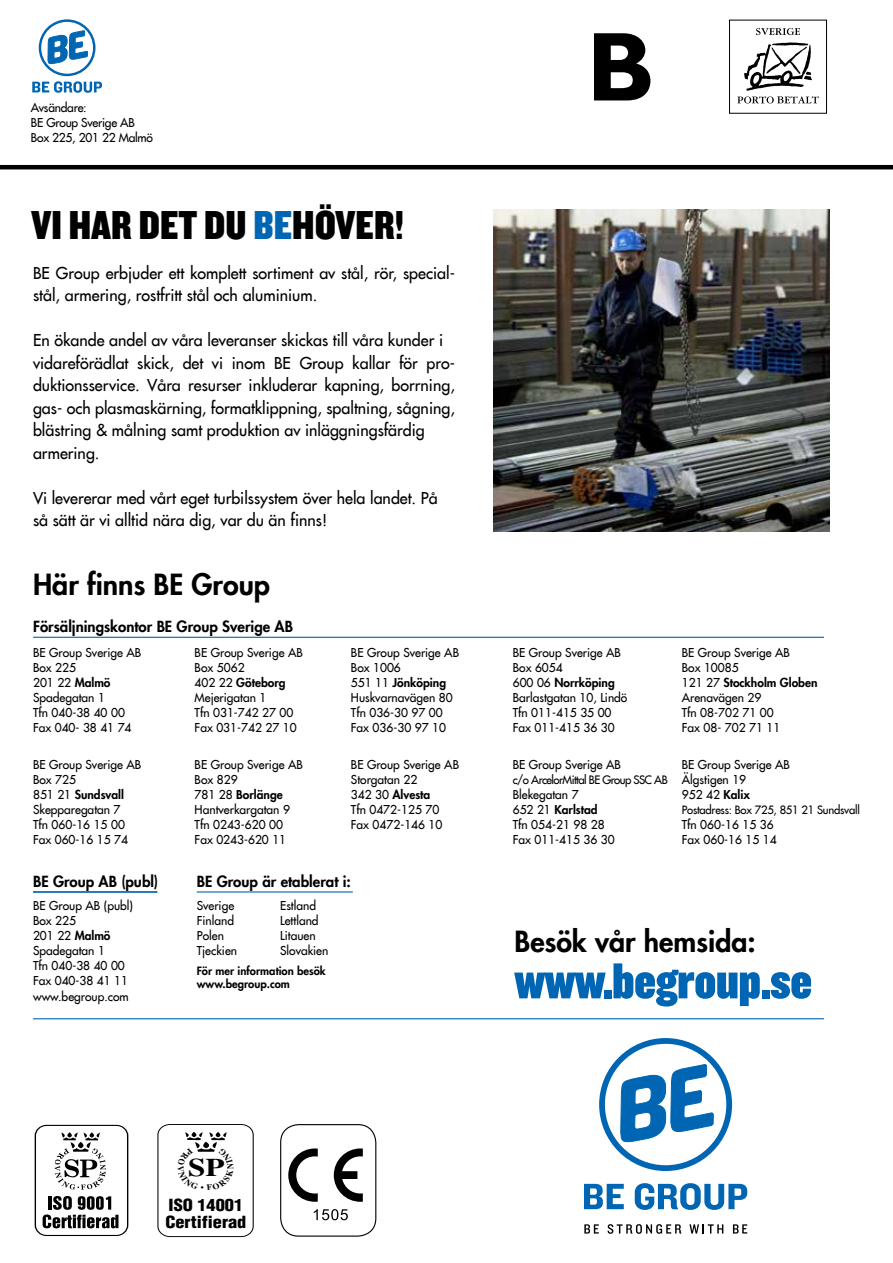
<style>
.page{position:relative;width:893px;height:1263px;background:#fff}
.page>*{position:absolute;margin:0;border:0;box-sizing:border-box;transform-origin:0 0}
.t1{font:52.5px "Knockout HTF90 Ultmt Welterwt";color:#0066b3}
.t2{font:42px "Knockout HTF70 Full Welterwt";color:#000}
.t3{font:800 28.5px "Futura";color:#000}
.t4{font:700 25.35px "Times";color:#000;scale:1.23 1}
.t5{font:900 condensed 16.35px/17.2px "Helvetica";color:#000;scale:1.12 1}
.t6{font:16.05px/22.5px "Futura";color:#000}
.t7{font:800 15px "Futura";color:#000}
.t8{font:12px/15px "Futura";color:#000}
.t9{font:12px/15px "Futura";letter-spacing:-.02em;color:#000}
.t10{font:11.4px "Futura";letter-spacing:-.05em;color:#000}
.t11{font:800 11.25px/13.5px "Futura";color:#000}
.t12{font:11.25px "Futura";letter-spacing:-.02em;color:#000}
.s1{color:#0066b3}
.s2{font-weight:800}
</style>
<div class="page">
<img style="left:493px;top:209px;width:336px;height:322px">
<svg style="left:584px;top:1224px;width:15px;height:9px"></svg>
<svg style="left:608px;top:1224px;width:73px;height:10px"></svg>
<svg style="left:689px;top:1224px;width:34px;height:9px"></svg>
<svg style="left:733px;top:1224px;width:14px;height:9px"></svg>
<svg style="left:584px;top:1038px;width:163px;height:172px"></svg>
<hr style="left:33px;top:637px;width:791px;height:1px;background:#0066b3">
<svg style="left:55px;top:1132px;width:51px;height:58px"></svg>
<svg style="left:43px;top:1196px;width:75px;height:32px"></svg>
<div style="left:35px;top:1125px;width:93px;height:111px;border:1px solid #000;border-radius:11px"></div>
<hr style="left:33px;top:892px;width:124px;height:1px;background:#0066b3">
<hr style="left:197px;top:891px;width:156px;height:1px;background:#0066b3">
<hr style="left:33px;top:1018px;width:791px;height:1px;background:#0066b3">
<svg style="left:334px;top:1148px;width:29px;height:54px"></svg>
<svg style="left:288px;top:1148px;width:30px;height:54px"></svg>
<svg style="left:314px;top:1209px;width:34px;height:11px"></svg>
<div style="left:280px;top:1124px;width:96px;height:113px;border:1px solid #000;border-radius:18px"></div>
<svg style="left:0;top:19px;width:893px;height:150px"></svg>
<div style="left:729px;top:20px;width:98px;height:94px;border:1px solid #000"></div>
<svg style="left:756px;top:28px;width:44px;height:7px"></svg>
<svg style="left:737px;top:42px;width:82px;height:61px"></svg>
<svg style="left:594px;top:33px;width:56px;height:67px"></svg>
<svg style="left:32px;top:19px;width:70px;height:74px"></svg>
<svg style="left:157px;top:1124px;width:97px;height:113px"></svg>
<p class="t9" style="left:31px;top:100px;width:124px">Avsändare:<br>BE Group Sverige AB<br>Box 225, 201 22 Malmö</p>
<h2 class="t2" style="left:31px;top:203px;width:374px">VI HAR DET DU <span class="s1">BE</span>HÖVER!</h2>
<h3 class="t6" style="left:33px;top:261px;width:423px">BE Group erbjuder ett komplett sortiment av stål, rör, special&shy;stål, armering, rostfritt stål och aluminium.</h3>
<p class="t6" style="left:33px;top:329px;width:423px">En ökande andel av våra leveranser skickas till våra kunder i vidareförädlat skick, det vi inom BE Group kallar för pro&shy;duktionsservice. Våra resurser inkluderar kapning, borrning, gas- och plasmaskärning, formatklippning, spaltning, sågning, blästring &amp; målning samt produktion av inläggningsfärdig armering.</p>
<h3 class="t6" style="left:33px;top:486px;width:406px">Vi levererar med vårt eget turbilssystem över hela landet. På så sätt är vi alltid nära dig, var du än finns!</h3>
<h3 class="t3" style="left:33px;top:565px;width:238px">Här finns BE Group</h3>
<p class="t7" style="left:33px;top:617px;width:261px">Försäljningskontor BE Group Sverige AB</p>
<p class="t8" style="left:33px;top:645px;width:110px">BE Group Sverige AB<br>Box 225<br>201 22 <span class="s2">Malmö<br></span>Spadegatan 1<br>Tfn 040-38 40 00<br>Fax 040- 38 41 74</p>
<p class="t8" style="left:682px;top:645px;width:137px">BE Group Sverige AB<br>Box 10085<br>121 27 <span class="s2">Stockholm Globen<br></span>Arenavägen 29<br>Tfn 08-702 71 00<br>Fax 08- 702 71 11</p>
<p class="t8" style="left:33px;top:757px;width:110px">BE Group Sverige AB<br>Box 725<br>851 21 <span class="s2">Sundsvall<br></span>Skepparegatan 7<br>Tfn 060-16 15 00<br>Fax 060-16 15 74</p>
<p class="t8" style="left:195px;top:757px;width:110px">BE Group Sverige AB<br>Box 829<br>781 28 <span class="s2">Borlänge<br></span>Hantverkargatan 9<br>Tfn 0243-620 00<br>Fax 0243-620 11</p>
<p class="t8" style="left:513px;top:757px;width:110px">BE Group Sverige AB</p>
<p class="t8" style="left:195px;top:645px;width:110px">BE Group Sverige AB<br>Box 5062<br>402 22 <span class="s2">Göteborg<br></span>Mejerigatan 1<br>Tfn 031-742 27 00<br>Fax 031-742 27 10</p>
<p class="t8" style="left:513px;top:645px;width:116px">BE Group Sverige AB<br>Box 6054<br>600 06 <span class="s2">Norrköping<br></span>Barlastgatan 10, Lindö<br>Tfn 011-415 35 00<br>Fax 011-415 36 30</p>
<p class="t8" style="left:351px;top:645px;width:110px">BE Group Sverige AB<br>Box 1006<br>551 11 <span class="s2">Jönköping<br></span>Huskvarnavägen 80<br>Tfn 036-30 97 00<br>Fax 036-30 97 10</p>
<p class="t8" style="left:351px;top:757px;width:110px">BE Group Sverige AB<br>Storgatan 22<br>342 30 <span class="s2">Alvesta<br></span>Tfn 0472-125 70<br>Fax 0472-146 10</p>
<p class="t8" style="left:682px;top:757px;width:110px">BE Group Sverige AB<br>Älgstigen 19<br>952 42 <span class="s2">Kalix</span></p>
<p class="t12" style="left:682px;top:802px;width:180px">Postadress: Box 725, 851 21 Sundsvall</p>
<p class="t8" style="left:682px;top:817px;width:97px">Tfn 060-16 15 36<br>Fax 060-16 15 14</p>
<p class="t10" style="left:513px;top:772px;width:157px">c/o ArcelorMittal BE Group SSC AB</p>
<p class="t8" style="left:513px;top:787px;width:103px">Blekegatan 7<br>652 21 <span class="s2">Karlstad<br></span>Tfn 054-21 98 28<br>Fax 011-415 36 30</p>
<p class="t7" style="left:33px;top:872px;width:127px">BE Group AB (publ)</p>
<p class="t8" style="left:33px;top:897px;width:101px">BE Group AB (publ)<br>Box 225<br>201 22 <span class="s2">Malmö<br></span>Spadegatan 1<br>Tfn 040-38 40 00<br>Fax 040-38 41 11</p>
<p class="t8" style="left:33px;top:989px;width:97px">www.begroup.com</p>
<p class="t7" style="left:197px;top:872px;width:156px">BE Group är etablerat i:</p>
<p class="t8" style="left:280px;top:897px;width:50px">Estland<br>Lettland<br>Litauen<br>Slovakien</p>
<p class="t11" style="left:197px;top:963px;width:130px">För mer information besök www.begroup.com</p>
<h1 class="t1" style="left:515px;top:953px;width:299px">www.begroup.se</h1>
<p class="t8" style="left:197px;top:897px;width:42px">Sverige<br>Finland<br>Polen<br>Tjeckien</p>
<h3 class="t3" style="left:515px;top:922px;width:243px">Besök vår hemsida:</h3>
<h3 class="t4" style="left:188px;top:1152px;width:31px">SP</h3>
<h3 class="t5" style="left:165px;top:1196px;width:74px">ISO 14001<br>Certifierad</h3>
</div>
